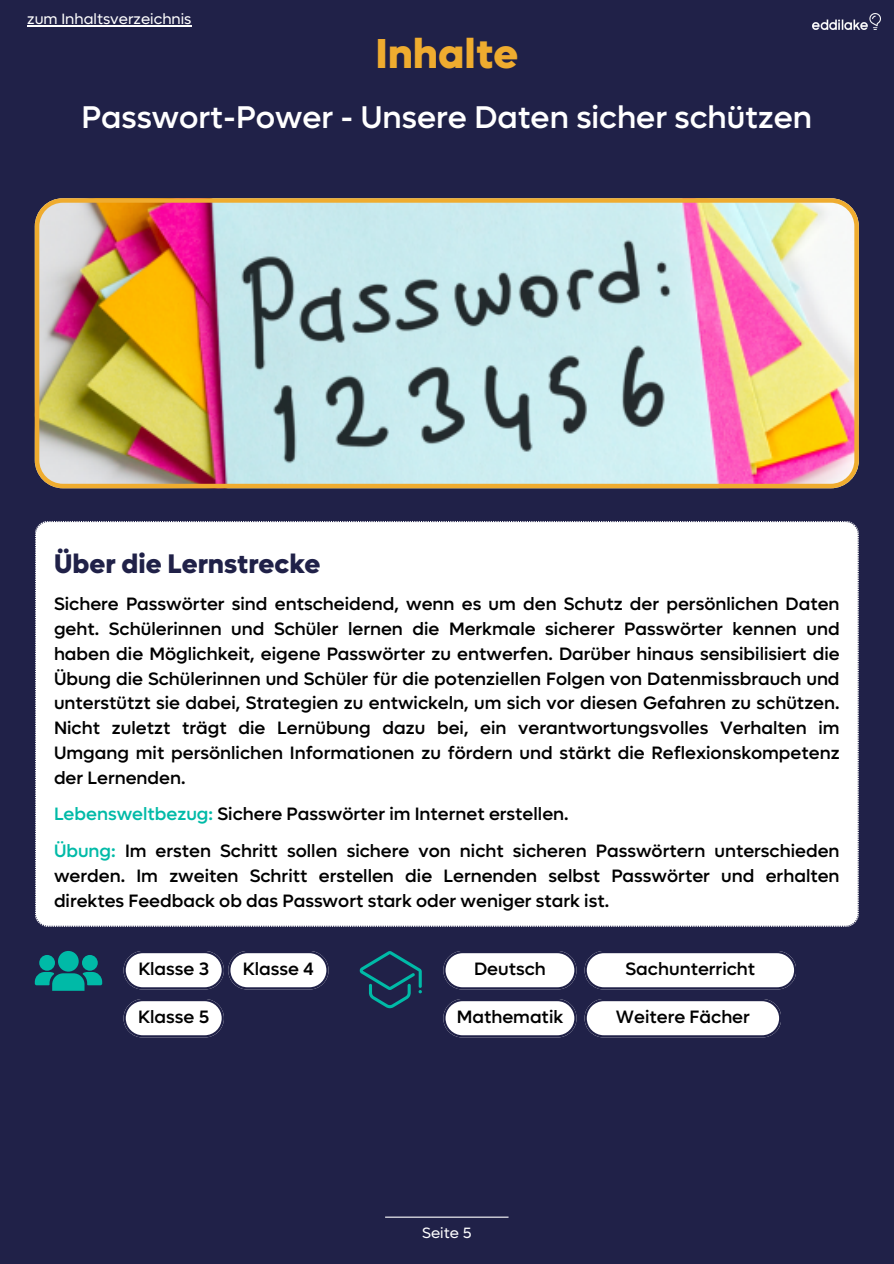
<style>
.page{position:relative;width:894px;height:1264px;background:#fff}
.page>*{position:absolute;margin:0;border:0;box-sizing:border-box;transform-origin:0 0}
.t1{font:800 42px "Lufga";color:#efac2f}
.t2{font:500 31.5px "Lufga";color:#fff}
.t3{font:800 27px "Lufga";color:#202148}
.t4{font:500 18px/24.8px "Lufga";color:#000;text-align:justify}
.t5{font:15px "Lufga";color:#fff}
.s1{color:#00baa7}
</style>
<div class="page">
<div style="left:0;top:0;width:893px;height:1263px;background:#202148"></div>
<div style="left:35px;top:521px;width:823px;height:405px;background:#fff"></div>
<div style="left:39px;top:954px;width:16px;height:16px;background:#00baa7;border-radius:50%"></div>
<div style="left:82px;top:954px;width:16px;height:16px;background:#00baa7;border-radius:50%"></div>
<div style="left:58px;top:950px;width:21px;height:21px;background:#00baa7;border-radius:50%"></div>
<svg style="left:35px;top:972px;width:67px;height:18px"></svg>
<svg style="left:359px;top:951px;width:62px;height:57px"></svg>
<svg style="left:584px;top:951px;width:212px;height:38px;background:#dcdde3"></svg>
<svg style="left:123px;top:951px;width:205px;height:38px"></svg>
<svg style="left:584px;top:999px;width:197px;height:38px;background:#dcdce2"></svg>
<svg style="left:443px;top:951px;width:133px;height:38px;background:#d7d7de"></svg>
<svg style="left:443px;top:999px;width:133px;height:38px;background:#d7d7de"></svg>
<img style="left:35px;top:198px;width:823px;height:290px">
<img style="left:812px;top:13px;width:67px;height:16px">
<hr style="left:385px;top:1216px;width:123px;height:1px;background:#fff">
<hr style="left:27px;top:26px;width:164px;height:1px;background:#fff">
<svg style="left:123px;top:999px;width:101px;height:38px"></svg>
<h4 class="t5" style="left:27px;top:10px;width:166px">zum Inhaltsverzeichnis</h4>
<p class="t1" style="left:375px;top:27px;width:144px">Inhalte</p>
<h4 class="t2" style="left:81px;top:104px;width:732px">Passwort-Power - Unsere Daten sicher schützen</h4>
<p class="t3" style="left:54px;top:546px;width:268px">Über die Lernstrecke</p>
<h1 class="t4" style="left:54px;top:593px;width:786px">Sichere Passwörter sind entscheidend, wenn es um den Schutz der persönlichen Daten geht. Schülerinnen und Schüler lernen die Merkmale sicherer Passwörter kennen und haben die Möglichkeit, eigene Passwörter zu entwerfen. Darüber hinaus sensibilisiert die Übung die Schülerinnen und Schüler für die potenziellen Folgen von Datenmissbrauch und unterstützt sie dabei, Strategien zu entwickeln, um sich vor diesen Gefahren zu schützen.<br>Nicht zuletzt trägt die Lernübung dazu bei, ein verantwortungsvolles Verhalten im Umgang mit persönlichen Informationen zu fördern und stärkt die Reflexionskompetenz der Lernenden.</h1>
<p class="t4" style="left:54px;top:803px;width:516px"><span class="s1">Lebensweltbezug:</span> Sichere Passwörter im Internet erstellen.</p>
<h2 class="t4" style="left:54px;top:839px;width:786px"><span class="s1">Übung:</span> Im ersten Schritt sollen sichere von nicht sicheren Passwörtern unterschieden werden. Im zweiten Schritt erstellen die Lernenden selbst Passwörter und erhalten direktes Feedback ob das Passwort stark oder weniger stark ist.</h2>
<h3 class="t4" style="left:138px;top:957px;width:72px">Klasse 3</h3>
<h4 class="t4" style="left:243px;top:957px;width:72px">Klasse 4</h4>
<p class="t4" style="left:625px;top:957px;width:131px">Sachunterricht</p>
<h4 class="t4" style="left:615px;top:1005px;width:135px">Weitere Fächer</h4>
<h4 class="t4" style="left:474px;top:957px;width:73px">Deutsch</h4>
<p class="t4" style="left:456px;top:1005px;width:108px">Mathematik</p>
<h4 class="t4" style="left:138px;top:1005px;width:72px">Klasse 5</h4>
<h4 class="t5" style="left:422px;top:1223px;width:51px">Seite 5</h4>
</div>
